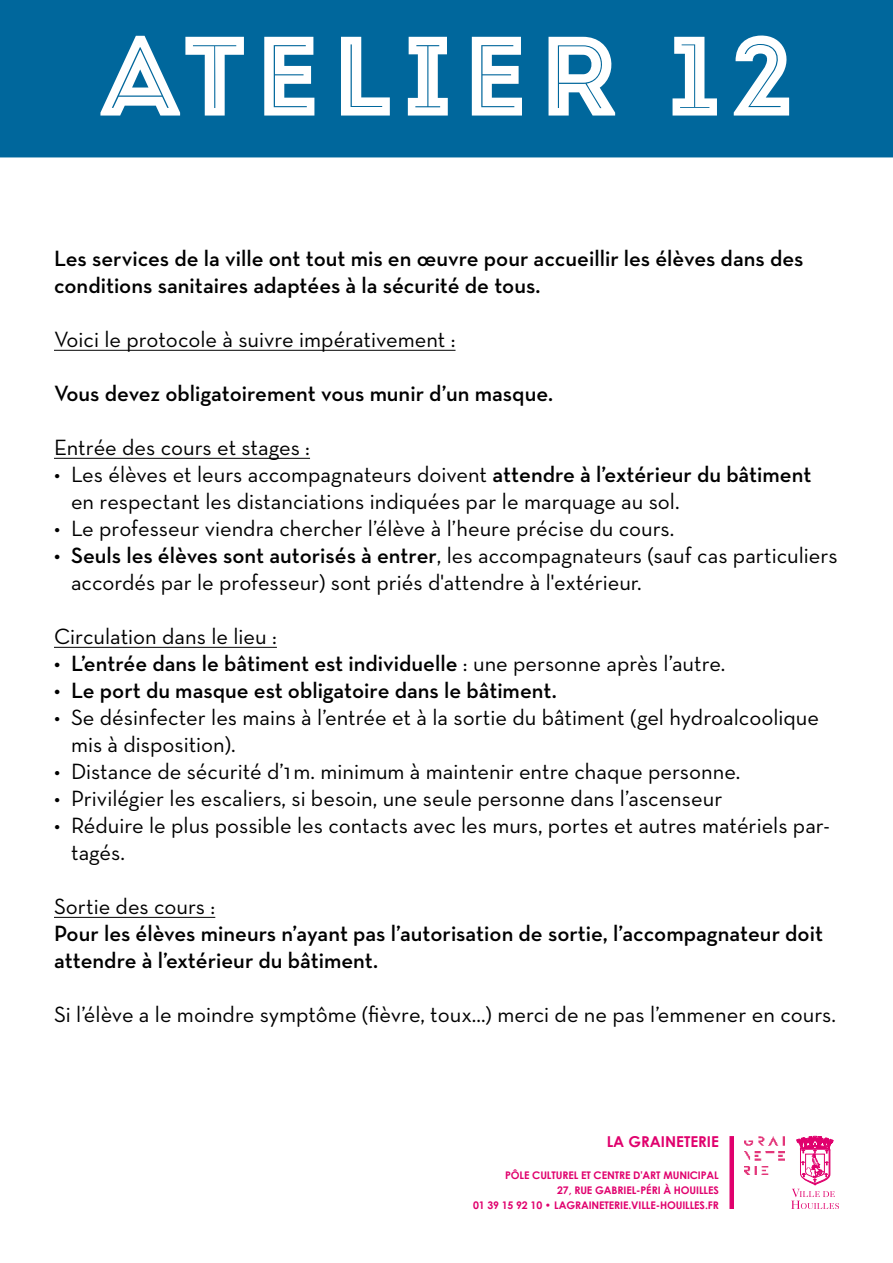
<style>
.page{position:relative;width:893px;height:1263px;background:#fff}
.page>*{position:absolute;margin:0;border:0;box-sizing:border-box;transform-origin:0 0}
.t1{font:112.5px "Intro Inline";letter-spacing:.085em;color:#fff}
.t2{font:22.5px/27px "Neutra Text";color:#000}
.t3{font:600 22.5px/27px "Neutra Text";color:#000}
.t4{font:700 15px "Century Gothic";color:#e0006d}
.t5{font:700 10.5px "Century Gothic";letter-spacing:-.01em;color:#e0006d}
.s1{font-weight:600}
.s2{font-weight:400}
</style>
<div class="page">
<hr style="left:54px;top:350px;width:401px;height:1px;background:#000">
<hr style="left:54px;top:458px;width:256px;height:1px;background:#000">
<hr style="left:54px;top:647px;width:223px;height:1px;background:#000">
<hr style="left:54px;top:917px;width:161px;height:1px;background:#000">
<div style="left:0;top:0;width:893px;height:157px;background:#00679c"></div>
<div style="left:729px;top:1136px;width:5px;height:73px;background:#e0006d"></div>
<svg style="left:791px;top:1136px;width:48px;height:73px"></svg>
<img style="left:745px;top:1136px;width:40px;height:38px">
<p class="t1" style="left:100px;top:9px;width:694px">ATELIER 12</p>
<p class="t3" style="left:54px;top:245px;width:751px">Les services de la ville ont tout mis en œuvre pour accueillir les élèves dans des conditions sanitaires adaptées à la sécurité de tous.</p>
<p class="t2" style="left:54px;top:326px;width:403px">Voici le protocole à suivre impérativement :</p>
<p class="t3" style="left:54px;top:380px;width:500px">Vous devez obligatoirement vous munir d’un masque.</p>
<p class="t2" style="left:54px;top:434px;width:258px">Entrée des cours et stages :</p>
<p class="t2" style="left:71px;top:461px;width:742px;text-indent:-17px">• Les élèves et leurs accompagnateurs doivent <span class="s1">attendre à l’extérieur du bâtiment </span>en respectant les distanciations indiquées par le marquage au sol.</p>
<p class="t2" style="left:54px;top:515px;width:622px">• Le professeur viendra chercher l’élève à l’heure précise du cours.</p>
<p class="t2" style="left:71px;top:542px;width:768px;text-indent:-17px"><span class="s1">• Seuls les élèves sont autorisés à entrer</span>, les accompagnateurs (sauf cas particuliers accordés par le professeur) sont priés d'attendre à l'extérieur.</p>
<p class="t2" style="left:54px;top:623px;width:224px">Circulation dans le lieu :</p>
<p class="t3" style="left:54px;top:650px;width:673px">• L’entrée dans le bâtiment est individuelle <span class="s2">: une personne après l’autre.</span></p>
<p class="t3" style="left:54px;top:677px;width:504px">• Le port du masque est obligatoire dans le bâtiment.</p>
<p class="t2" style="left:71px;top:704px;width:750px;text-indent:-17px">• Se désinfecter les mains à l’entrée et à la sortie du bâtiment (gel hydroalcoolique mis à disposition).</p>
<p class="t2" style="left:54px;top:758px;width:688px">• Distance de sécurité d’1m. minimum à maintenir entre chaque personne.</p>
<p class="t2" style="left:54px;top:785px;width:670px">• Privilégier les escaliers, si besoin, une seule personne dans l’ascenseur</p>
<p class="t2" style="left:71px;top:812px;width:760px;text-indent:-17px">• Réduire le plus possible les contacts avec les murs, portes et autres matériels par&shy;tagés.</p>
<p class="t2" style="left:54px;top:893px;width:163px">Sortie des cours :</p>
<p class="t3" style="left:54px;top:920px;width:771px">Pour les élèves mineurs n’ayant pas l’autorisation de sortie, l’accompagnateur doit attendre à l’extérieur du bâtiment.</p>
<p class="t2" style="left:54px;top:1001px;width:783px">Si l’élève a le moindre symptôme (fièvre, toux...) merci de ne pas l’emmener en cours.</p>
<p class="t4" style="left:607px;top:1130px;width:114px">LA GRAINETERIE</p>
<p class="t5" style="left:505px;top:1167px;width:215px">PÔLE CULTUREL ET CENTRE D'ART MUNICIPAL</p>
<p class="t5" style="left:557px;top:1182px;width:163px">27, RUE GABRIEL-PÉRI À HOUILLES</p>
<p class="t5" style="left:473px;top:1197px;width:247px">01 39 15 92 10 <span class="s2">•</span> LAGRAINETERIE.VILLE-HOUILLES.FR</p>
</div>
